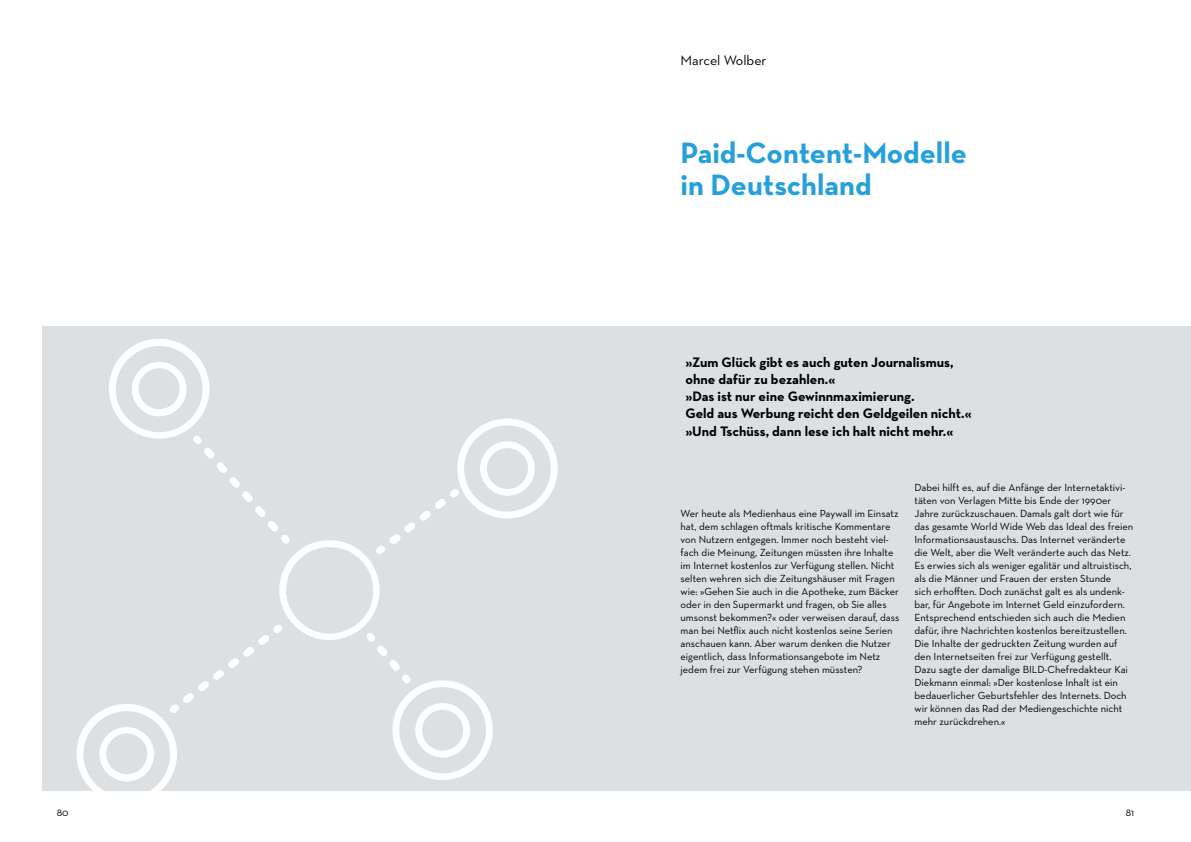
<style>
.page{position:relative;width:1191px;height:842px;background:#fff}
.page>*{position:absolute;margin:0;border:0;box-sizing:border-box;transform-origin:0 0}
.t1{font:700 30px/32px "Neutra Text";color:#26a0db}
.t2{font:700 14px/17.2px "Neutra Text";color:#000}
.t3{font:14px "Neutra Text";color:#000}
.t4{font:10.5px/13px "Neutra Text";color:#000}
</style>
<div class="page">
<div style="left:43px;top:326px;width:1148px;height:465px;background:#dce0e3"></div>
<svg style="left:77px;top:339px;width:480px;height:452px"></svg>
<h2 class="t3" style="left:680px;top:52px;width:87px">Marcel Wolber</h2>
<h1 class="t1" style="left:680px;top:136px;width:288px">Paid-Content-Modelle in Deutschland</h1>
<h2 class="t2" style="left:685px;top:353px;width:288px">»Zum Glück gibt es auch guten Journalismus, ohne dafür zu bezahlen.«<br>»Das ist nur eine Gewinnmaximierung.<br>Geld aus Werbung reicht den Geldgeilen nicht.« »Und Tschüss, dann lese ich halt nicht mehr.«</h2>
<p class="t4" style="left:680px;top:507px;width:220px">Wer heute als Medienhaus eine Paywall im Einsatz hat, dem schlagen oftmals kritische Kommentare von Nutzern entgegen. Immer noch besteht viel&shy;fach die Meinung, Zeitungen müssten ihre Inhalte im Internet kostenlos zur Verfügung stellen. Nicht selten wehren sich die Zeitungshäuser mit Fragen wie: »Gehen Sie auch in die Apotheke, zum Bäcker oder in den Supermarkt und fragen, ob Sie alles umsonst bekommen?« oder verweisen darauf, dass man bei Netflix auch nicht kostenlos seine Serien anschauen kann. Aber warum denken die Nutzer eigentlich, dass Informationsangebote im Netz jedem frei zur Verfügung stehen müssten?</p>
<p class="t4" style="left:914px;top:481px;width:220px">Dabei hilft es, auf die Anfänge der Internetaktivi&shy;täten von Verlagen Mitte bis Ende der 1990er Jahre zurückzuschauen. Damals galt dort wie für das gesamte World Wide Web das Ideal des freien Informationsaustauschs. Das Internet veränderte die Welt, aber die Welt veränderte auch das Netz.<br>Es erwies sich als weniger egalitär und altruistisch, als die Männer und Frauen der ersten Stunde<br>sich erhofften. Doch zunächst galt es als undenk&shy;bar, für Angebote im Internet Geld einzufordern.<br>Entsprechend entschieden sich auch die Medien dafür, ihre Nachrichten kostenlos bereitzustellen.<br>Die Inhalte der gedruckten Zeitung wurden auf den Internetseiten frei zur Verfügung gestellt.<br>Dazu sagte der damalige BILD-Chefredakteur Kai Diekmann einmal: »Der kostenlose Inhalt ist ein bedauerlicher Geburtsfehler des Internets. Doch wir können das Rad der Mediengeschichte nicht mehr zurückdrehen.«</p>
<p class="t4" style="left:57px;top:806px;width:13px">80</p>
<p class="t4" style="left:1125px;top:806px;width:10px">81</p>
</div>
